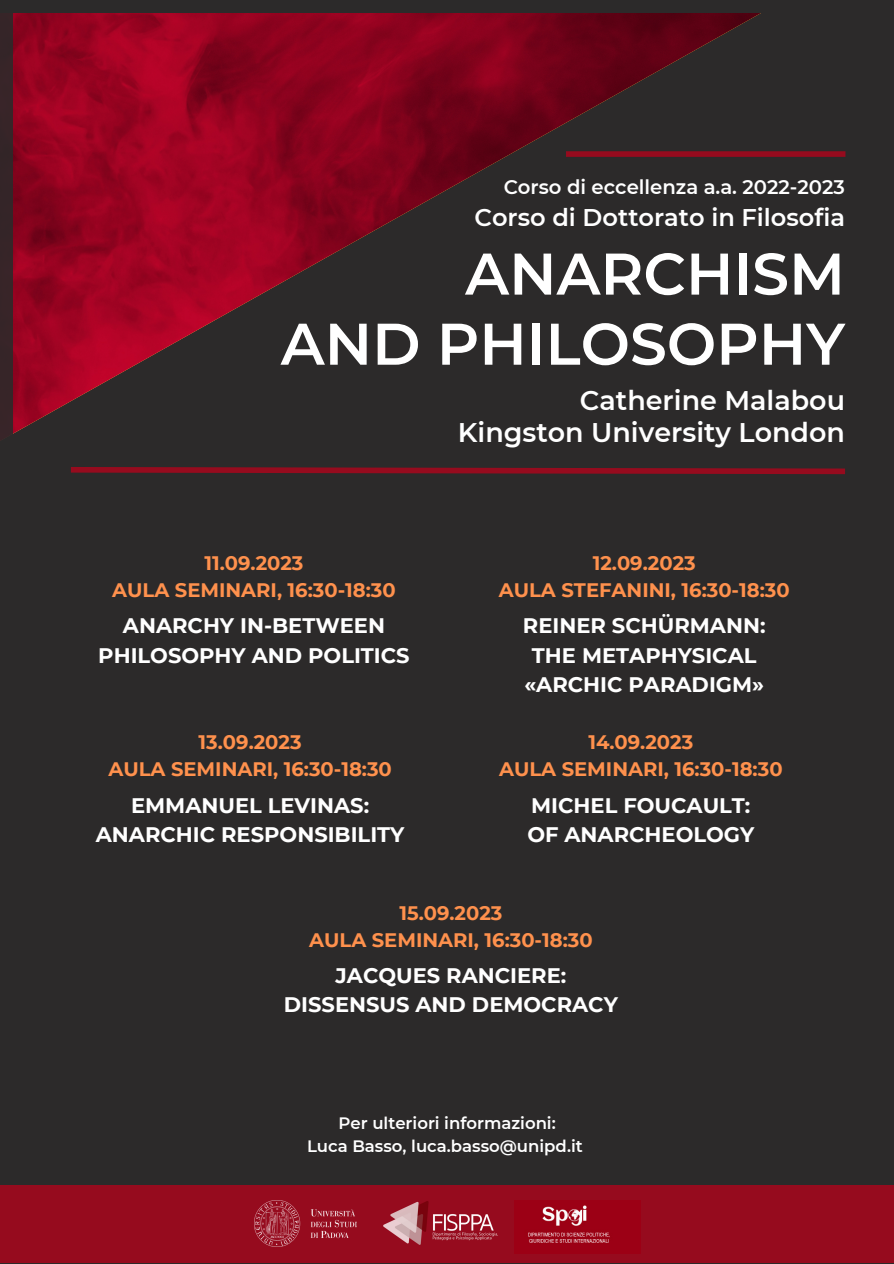
<style>
.page{position:relative;width:894px;height:1264px;background:#fff}
.page>*{position:absolute;margin:0;border:0;box-sizing:border-box;transform-origin:0 0}
.t1{font:600 58.65px "Montserrat";color:#fff}
.t2{font:600 27px "Montserrat";color:#fff}
.t3{font:600 24.15px "Montserrat";color:#fff}
.t4{font:700 21px "Montserrat";color:#fff}
.t5{font:600 19.65px "Montserrat";color:#fff}
.t6{font:700 19.5px "Montserrat";color:#ff914d}
.t7{font:600 16.5px "Montserrat";color:#fff}
</style>
<div class="page">
<div style="left:0;top:0;width:893px;height:1263px;background:#2c2a2a"></div>
<img style="left:13px;top:13px;width:833px;height:421px">
<div style="left:566px;top:151px;width:279px;height:6px;background:#960b1e"></div>
<svg style="left:70px;top:467px;width:775px;height:8px"></svg>
<div style="left:0;top:1184px;width:893px;height:78px;background:#960b1e"></div>
<img style="left:254px;top:1200px;width:102px;height:46px">
<img style="left:514px;top:1200px;width:126px;height:53px">
<img style="left:383px;top:1201px;width:115px;height:44px">
<p class="t5" style="left:503px;top:175px;width:343px">Corso di eccellenza a.a. 2022-2023</p>
<p class="t3" style="left:474px;top:202px;width:372px">Corso di Dottorato in Filosofia</p>
<p class="t1" style="left:465px;top:238px;width:381px">ANARCHISM</p>
<p class="t1" style="left:281px;top:308px;width:565px">AND PHILOSOPHY</p>
<p class="t2" style="left:579px;top:383px;width:266px">Catherine Malabou</p>
<p class="t2" style="left:457px;top:416px;width:388px">Kingston University London</p>
<p class="t6" style="left:204px;top:551px;width:101px">11.09.2023</p>
<p class="t6" style="left:112px;top:578px;width:285px">AULA SEMINARI, 16:30-18:30</p>
<p class="t4" style="left:123px;top:613px;width:263px">ANARCHY IN-BETWEEN</p>
<p class="t4" style="left:98px;top:642px;width:313px">PHILOSOPHY AND POLITICS</p>
<p class="t6" style="left:198px;top:730px;width:104px">13.09.2023</p>
<p class="t6" style="left:108px;top:757px;width:285px">AULA SEMINARI, 16:30-18:30</p>
<p class="t4" style="left:131px;top:792px;width:240px">EMMANUEL LEVINAS:</p>
<p class="t4" style="left:96px;top:821px;width:310px">ANARCHIC RESPONSIBILITY</p>
<p class="t6" style="left:592px;top:551px;width:104px">12.09.2023</p>
<p class="t6" style="left:498px;top:578px;width:292px">AULA STEFANINI, 16:30-18:30</p>
<p class="t4" style="left:523px;top:613px;width:244px">REINER SCHÜRMANN:</p>
<p class="t4" style="left:532px;top:642px;width:226px">THE METAPHYSICAL</p>
<p class="t4" style="left:524px;top:671px;width:241px">«ARCHIC PARADIGM»</p>
<p class="t6" style="left:588px;top:730px;width:106px">14.09.2023</p>
<p class="t6" style="left:499px;top:757px;width:285px">AULA SEMINARI, 16:30-18:30</p>
<p class="t4" style="left:531px;top:792px;width:221px">MICHEL FOUCAULT:</p>
<p class="t4" style="left:527px;top:821px;width:228px">OF ANARCHEOLOGY</p>
<p class="t6" style="left:399px;top:900px;width:105px">15.09.2023</p>
<p class="t6" style="left:309px;top:927px;width:285px">AULA SEMINARI, 16:30-18:30</p>
<p class="t4" style="left:335px;top:963px;width:232px">JACQUES RANCIERE:</p>
<p class="t4" style="left:284px;top:992px;width:335px">DISSENSUS AND DEMOCRACY</p>
<p class="t7" style="left:338px;top:1113px;width:219px">Per ulteriori informazioni:</p>
<p class="t7" style="left:307px;top:1135px;width:277px">Luca Basso, luca.basso@unipd.it</p>
</div>
